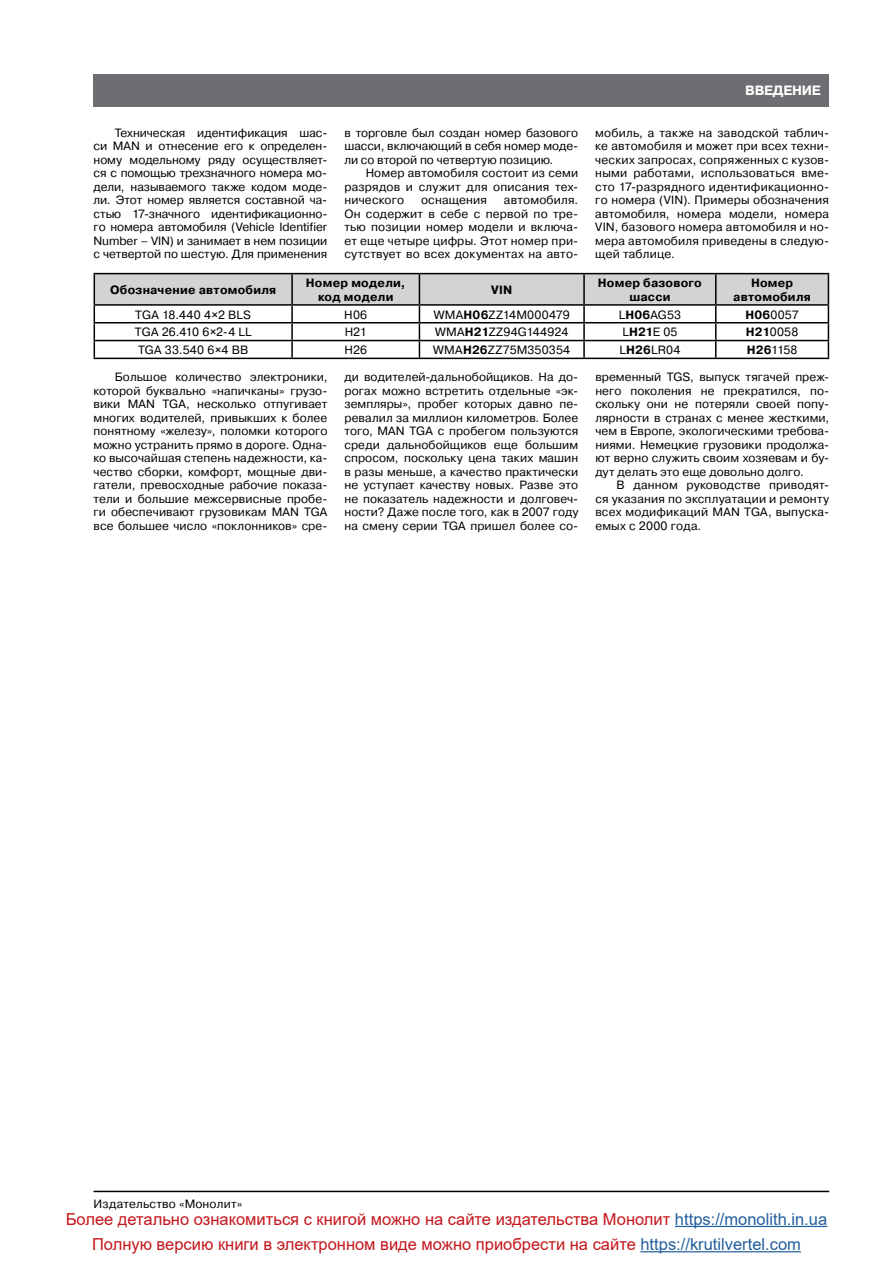
<style>
.page{position:relative;width:893px;height:1263px;background:#fff}
.page>*{position:absolute;margin:0;border:0;box-sizing:border-box;transform-origin:0 0}
.t1{font:16.5px "Arial";color:#c4161c}
.t2{font:700 13.5px "Pragmatica C";letter-spacing:-.02em;color:#fff}
.t3{font:12px/13.5px "Pragmatica C";letter-spacing:.01em;color:#000;text-align:justify}
.t4{font:700 12px/13.5px "Pragmatica C";letter-spacing:.02em;color:#000;text-align:center}
.s1{font-family:"Arial";font-style:italic}
.s2{font-weight:700}
.s3{color:#215e9e}
</style>
<div class="page">
<hr style="left:94px;top:1191px;width:735px;height:1px;background:#000">
<div style="left:94px;top:74px;width:735px;height:32px;background:#6d6e71"></div>
<hr style="left:94px;top:273px;width:198px;height:1px;background:#000">
<hr style="left:292px;top:273px;width:127px;height:1px;background:#000">
<hr style="left:419px;top:273px;width:165px;height:1px;background:#000">
<hr style="left:584px;top:273px;width:132px;height:1px;background:#000">
<hr style="left:716px;top:273px;width:113px;height:1px;background:#000">
<svg style="left:94px;top:274px;width:735px;height:84px"></svg>
<hr style="left:94px;top:358px;width:735px;height:1px;background:#000">
<hr style="left:640px;top:1251px;width:161px;height:1px;background:#215e9e">
<hr style="left:675px;top:1226px;width:152px;height:1px;background:#215e9e">
<p class="t3" style="left:94px;top:126px;width:235px;text-indent:21px">Техническая идентификация шас&shy;си MAN и отнесение его к определен&shy;ному модельному ряду осуществляет&shy;ся с помощью трехзначного номера мо&shy;дели, называемого также кодом моде&shy;ли. Этот номер является составной ча&shy;стью 17-значного идентификационно&shy;го номера автомобиля (Vehicle Identifier Number – VIN) и занимает в нем позиции с четвертой по шестую. Для применения</p>
<p class="t3" style="left:344px;top:126px;width:235px">в торговле был создан номер базового шасси, включающий в себя номер моде&shy;ли со второй по четвертую позицию.</p>
<p class="t3" style="left:344px;top:167px;width:235px;text-indent:21px">Номер автомобиля состоит из семи разрядов и служит для описания тех&shy;нического</p>
<p class="t3" style="left:344px;top:194px;width:235px;text-indent:160px">автомобиля.<br>Он содержит в себе с первой по тре&shy;тью позиции номер модели и включа&shy;ет еще четыре цифры. Этот номер при&shy;сутствует во всех документах на авто-</p>
<p class="t3" style="left:421px;top:194px;width:68px">оснащения</p>
<p class="t2" style="left:745px;top:83px;width:77px">ВВЕДЕНИЕ</p>
<p class="t3" style="left:595px;top:126px;width:235px">мобиль, а также на заводской таблич&shy;ке автомобиля и может при всех техни&shy;ческих запросах, сопряженных с кузов&shy;ными работами, использоваться вме&shy;сто 17-разрядного идентификационно&shy;го номера (VIN). Примеры обозначения автомобиля, номера модели, номера VIN, базового номера автомобиля и но&shy;мера автомобиля приведены в следую&shy;щей таблице.</p>
<p class="t4" style="left:110px;top:283px;width:168px">Обозначение автомобиля</p>
<p class="t4" style="left:306px;top:276px;width:101px">Номер модели, код модели</p>
<p class="t4" style="left:491px;top:283px;width:23px">VIN</p>
<p class="t4" style="left:598px;top:276px;width:105px">Номер базового шасси</p>
<p class="t4" style="left:733px;top:276px;width:79px">Номер автомобиля</p>
<p class="t3" style="left:135px;top:308px;width:117px">TGA 18.440 4<span class="s1">×</span>2 BLS</p>
<p class="t3" style="left:344px;top:308px;width:24px">H06</p>
<p class="t3" style="left:434px;top:308px;width:137px">WMA<span class="s2">H06</span>ZZ14M000479</p>
<p class="t3" style="left:619px;top:308px;width:64px">L<span class="s2">H06</span>AG53</p>
<p class="t3" style="left:745px;top:308px;width:55px"><span class="s2">H06</span>0057</p>
<p class="t3" style="left:135px;top:325px;width:118px">TGA 26.410 6<span class="s1">×</span>2-4 LL</p>
<p class="t3" style="left:345px;top:325px;width:24px">H21</p>
<p class="t3" style="left:435px;top:325px;width:135px">WMA<span class="s2">H21</span>ZZ94G144924</p>
<p class="t3" style="left:622px;top:325px;width:57px">L<span class="s2">H21</span>E 05</p>
<p class="t3" style="left:746px;top:325px;width:54px"><span class="s2">H21</span>0058</p>
<p class="t3" style="left:138px;top:343px;width:112px">TGA 33.540 6<span class="s1">×</span>4 BB</p>
<p class="t3" style="left:344px;top:343px;width:24px">H26</p>
<p class="t3" style="left:433px;top:343px;width:138px">WMA<span class="s2">H26</span>ZZ75M350354</p>
<p class="t3" style="left:620px;top:343px;width:62px">L<span class="s2">H26</span>LR04</p>
<p class="t3" style="left:747px;top:343px;width:52px"><span class="s2">H26</span>1158</p>
<p class="t3" style="left:94px;top:371px;width:235px;text-indent:21px">Большое количество электроники, которой буквально «напичканы» грузо&shy;вики MAN TGA, несколько отпугивает многих водителей, привыкших к более понятному «железу», поломки которого можно устранить прямо в дороге. Одна&shy;ко высочайшая степень надежности, ка&shy;чество сборки, комфорт, мощные дви&shy;гатели, превосходные рабочие показа&shy;тели и большие межсервисные пробе&shy;ги обеспечивают грузовикам MAN TGA все большее число «поклонников» сре-</p>
<p class="t3" style="left:344px;top:371px;width:235px">ди водителей-дальнобойщиков. На до&shy;рогах можно встретить отдельные «эк&shy;земпляры», пробег которых давно пе&shy;ревалил за миллион километров. Более того, MAN TGA с пробегом пользуются среди дальнобойщиков еще большим спросом, поскольку цена таких машин в разы меньше, а качество практически не уступает качеству новых. Разве это не показатель надежности и долговеч&shy;ности? Даже после того, как в 2007 году на смену серии TGA пришел более со-</p>
<p class="t3" style="left:595px;top:371px;width:235px">временный TGS, выпуск тягачей преж&shy;него поколения не прекратился, по&shy;скольку они не потеряли своей попу&shy;лярности в странах с менее жесткими, чем в Европе, экологическими требова&shy;ниями. Немецкие грузовики продолжа&shy;ют верно служить своим хозяевам и бу&shy;дут делать это еще довольно долго.</p>
<p class="t3" style="left:595px;top:479px;width:235px;text-indent:21px">В данном руководстве приводят&shy;ся указания по эксплуатации и ремонту всех модификаций MAN TGA, выпуска&shy;емых с 2000 года.</p>
<p class="t3" style="left:94px;top:1197px;width:150px">Издательство «Монолит»</p>
<h1 class="t1" style="left:66px;top:1207px;width:763px">Более детально ознакомиться с книгой можно на сайте издательства Монолит <span class="s3">https://monolith.in.ua</span></h1>
<h1 class="t1" style="left:92px;top:1233px;width:710px">Полную версию книги в электронном виде можно приобрести на сайте <span class="s3">https://krutilvertel.com</span></h1>
</div>
